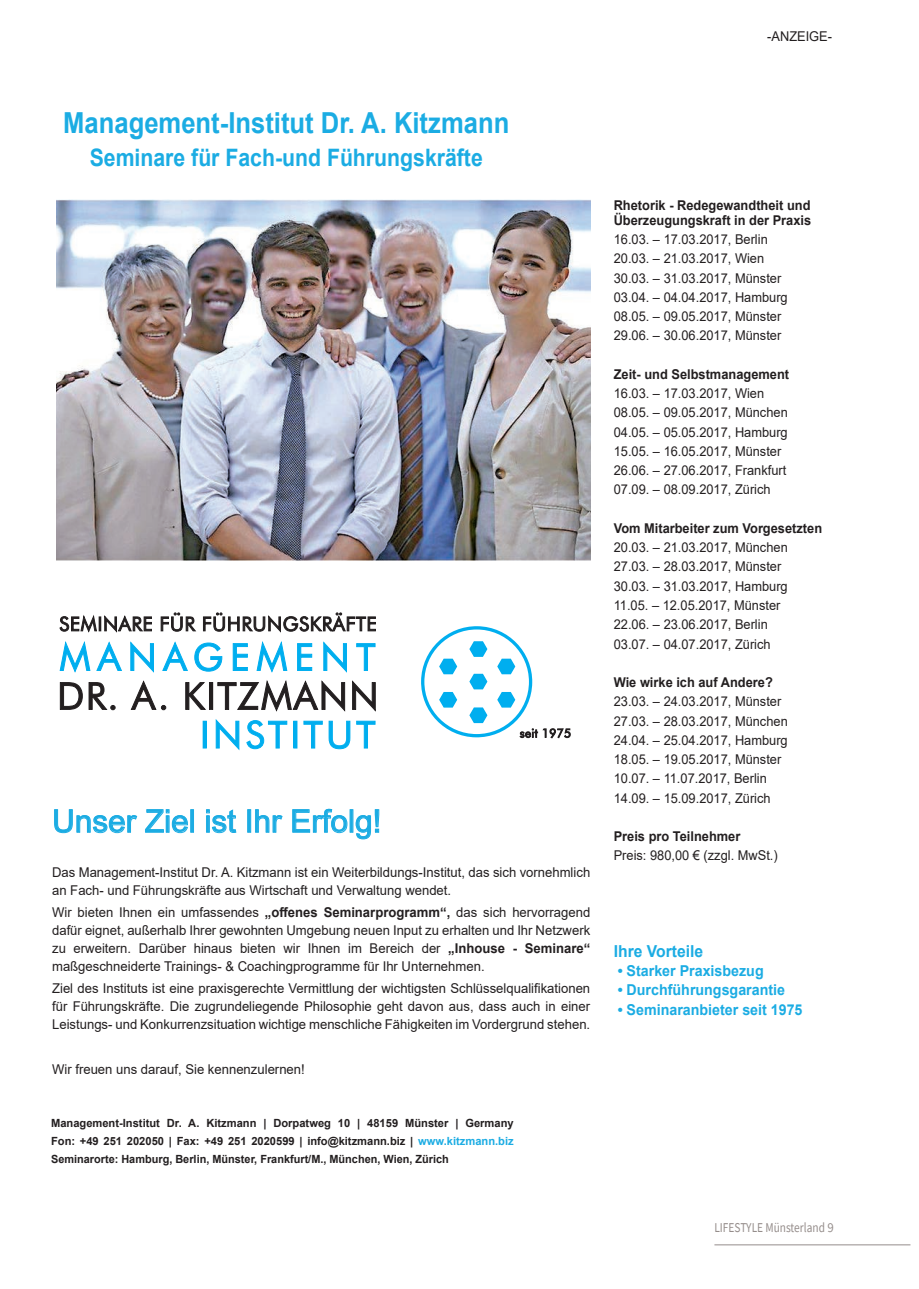
<style>
.page{position:relative;width:919px;height:1289px;background:#fff}
.page>*{position:absolute;margin:0;border:0;box-sizing:border-box;transform-origin:0 0}
.t1{font:31.5px "Arial";color:#1bace3}
.t2{font:700 28.95px "Arial";color:#1bace3;scale:.88 1}
.t3{font:700 24px "Arial";color:#1bace3;scale:.88 1}
.t4{font:700 16.5px "Arial";color:#1bace3;scale:.95 1}
.t5{font:700 15px "Arial";color:#1bace3;scale:.95 1}
.t6{font:13.5px/18px "Arial";color:#231f20;text-align:justify}
.t7{font:13.5px/19.2px "Arial";color:#231f20;scale:.95 1}
.t8{font:700 13.5px/15px "Arial";color:#231f20;scale:.95 1}
.t9{font:13.5px "Source Sans Pro";color:#958d8b;scale:.84 1}
.t10{font:700 11.25px/18px "Arial";color:#231f20;text-align:justify}
.s1{font-weight:700}
.s2{color:#1bace3}
</style>
<div class="page">
<hr style="left:714px;top:1244px;width:196px;height:1px;background:#958d8b">
<svg style="left:54px;top:809px;width:83px;height:24px"></svg>
<svg style="left:145px;top:809px;width:43px;height:24px"></svg>
<div style="left:190px;top:809px;width:4px;height:23px;border:1px solid #1bace3"></div>
<svg style="left:206px;top:809px;width:30px;height:24px"></svg>
<div style="left:247px;top:809px;width:4px;height:23px;border:1px solid #1bace3"></div>
<svg style="left:255px;top:809px;width:28px;height:24px"></svg>
<svg style="left:292px;top:808px;width:55px;height:25px"></svg>
<svg style="left:355px;top:809px;width:24px;height:30px"></svg>
<svg style="left:60px;top:615px;width:92px;height:17px"></svg>
<svg style="left:161px;top:612px;width:34px;height:19px"></svg>
<svg style="left:203px;top:612px;width:172px;height:20px"></svg>
<svg style="left:60px;top:682px;width:22px;height:27px"></svg>
<svg style="left:89px;top:682px;width:26px;height:27px"></svg>
<svg style="left:131px;top:681px;width:35px;height:28px"></svg>
<svg style="left:185px;top:682px;width:20px;height:27px"></svg>
<div style="left:209px;top:682px;width:4px;height:27px;border:1px solid #231f20"></div>
<svg style="left:217px;top:681px;width:128px;height:30px"></svg>
<svg style="left:352px;top:681px;width:23px;height:30px"></svg>
<svg style="left:60px;top:641px;width:30px;height:31px"></svg>
<svg style="left:96px;top:642px;width:26px;height:28px"></svg>
<svg style="left:130px;top:641px;width:24px;height:31px"></svg>
<svg style="left:162px;top:642px;width:26px;height:28px"></svg>
<svg style="left:194px;top:642px;width:28px;height:29px"></svg>
<svg style="left:233px;top:643px;width:15px;height:27px"></svg>
<svg style="left:257px;top:641px;width:30px;height:31px"></svg>
<svg style="left:297px;top:643px;width:15px;height:27px"></svg>
<svg style="left:323px;top:641px;width:24px;height:31px"></svg>
<svg style="left:356px;top:643px;width:19px;height:27px"></svg>
<div style="left:203px;top:721px;width:3px;height:27px;border:1px solid #00aeef"></div>
<svg style="left:216px;top:719px;width:23px;height:30px"></svg>
<svg style="left:247px;top:720px;width:40px;height:29px"></svg>
<div style="left:293px;top:721px;width:4px;height:27px;border:1px solid #00aeef"></div>
<svg style="left:304px;top:721px;width:18px;height:27px"></svg>
<svg style="left:329px;top:721px;width:21px;height:28px"></svg>
<svg style="left:356px;top:721px;width:19px;height:27px"></svg>
<svg style="left:421px;top:626px;width:149px;height:112px"></svg>
<img style="left:56px;top:200px;width:534px;height:360px">
<p class="t7" style="left:767px;top:26px;width:70px">-ANZEIGE-</p>
<h2 class="t2" style="left:63px;top:103px;width:508px">Management-Institut Dr. A. Kitzmann</h2>
<h3 class="t3" style="left:90px;top:141px;width:448px">Seminare für Fach-und Führungskräfte</h3>
<h1 class="t1" style="left:52px;top:799px;width:331px">Unser Ziel ist Ihr Erfolg!</h1>
<p class="t6" style="left:52px;top:863px;width:539px">Das Management-Institut Dr. A. Kitzmann ist ein Weiterbildungs-Institut, das sich vornehmlich an Fach- und Führungskräfte aus Wirtschaft und Verwaltung wendet.</p>
<p class="t6" style="left:52px;top:903px;width:539px">Wir bieten Ihnen ein umfassendes <span class="s1">„offenes Seminarprogramm“,</span> das sich hervorragend dafür eignet, außerhalb Ihrer gewohnten Umgebung neuen Input zu erhalten und Ihr Netzwerk zu erweitern. Darüber hinaus bieten wir Ihnen im Bereich der <span class="s1">„Inhouse - Seminare“ </span>maßgeschneiderte Trainings- &amp; Coachingprogramme für Ihr Unternehmen.</p>
<p class="t6" style="left:52px;top:979px;width:539px">Ziel des Instituts ist eine praxisgerechte Vermittlung der wichtigsten Schlüsselqualifikationen für Führungskräfte. Die zugrundeliegende Philosophie geht davon aus, dass auch in einer Leistungs- und Konkurrenzsituation wichtige menschliche Fähigkeiten im Vordergrund stehen.</p>
<p class="t6" style="left:52px;top:1060px;width:254px">Wir freuen uns darauf, Sie kennenzulernen!</p>
<p class="t10" style="left:51px;top:1113px;width:464px">Management-Institut Dr. A. Kitzmann | Dorpatweg 10 | 48159 Münster | Germany Fon: +49 251 202050 | Fax: +49 251 2020599 | info@kitzmann.biz | <span class="s2">www.kitzmann.biz </span>Seminarorte: Hamburg, Berlin, Münster, Frankfurt/M., München, Wien, Zürich</p>
<p class="t8" style="left:613px;top:198px;width:209px">Rhetorik - Redegewandtheit und<br>Überzeugungskraft in der Praxis</p>
<p class="t7" style="left:613px;top:229px;width:185px">16.03. – 17.03.2017, Berlin<br>20.03. – 21.03.2017, Wien<br>30.03. – 31.03.2017, Münster<br>03.04. – 04.04.2017, Hamburg<br>08.05. – 09.05.2017, Münster<br>29.06. – 30.06.2017, Münster</p>
<p class="t8" style="left:613px;top:367px;width:186px">Zeit- und Selbstmanagement</p>
<p class="t7" style="left:613px;top:384px;width:185px">16.03. – 17.03.2017, Wien<br>08.05. – 09.05.2017, München<br>04.05. – 05.05.2017, Hamburg<br>15.05. – 16.05.2017, Münster<br>26.06. – 27.06.2017, Frankfurt<br>07.09. – 08.09.2017, Zürich</p>
<p class="t8" style="left:613px;top:521px;width:221px">Vom Mitarbeiter zum Vorgesetzten</p>
<p class="t7" style="left:613px;top:538px;width:185px">20.03. – 21.03.2017, München<br>27.03. – 28.03.2017, Münster<br>30.03. – 31.03.2017, Hamburg<br>11.05. – 12.05.2017, Münster<br>22.06. – 23.06.2017, Berlin<br>03.07. – 04.07.2017, Zürich</p>
<p class="t8" style="left:613px;top:675px;width:169px">Wie wirke ich auf Andere?</p>
<p class="t7" style="left:613px;top:692px;width:185px">23.03. – 24.03.2017, Münster<br>27.03. – 28.03.2017, München<br>24.04. – 25.04.2017, Hamburg<br>18.05. – 19.05.2017, Münster<br>10.07. – 11.07.2017, Berlin<br>14.09. – 15.09.2017, Zürich</p>
<p class="t8" style="left:613px;top:829px;width:135px">Preis pro Teilnehmer</p>
<p class="t7" style="left:613px;top:846px;width:174px">Preis: 980,00 € (zzgl. MwSt.)</p>
<p class="t4" style="left:613px;top:939px;width:96px">Ihre Vorteile</p>
<p class="t5" style="left:617px;top:960px;width:155px">• Starker Praxisbezug</p>
<p class="t5" style="left:617px;top:979px;width:178px">• Durchführungsgarantie</p>
<p class="t5" style="left:617px;top:998px;width:196px">• Seminaranbieter seit 1975</p>
<p class="t9" style="left:714px;top:1219px;width:144px">LIFESTYLE Münsterland 9</p>
</div>
